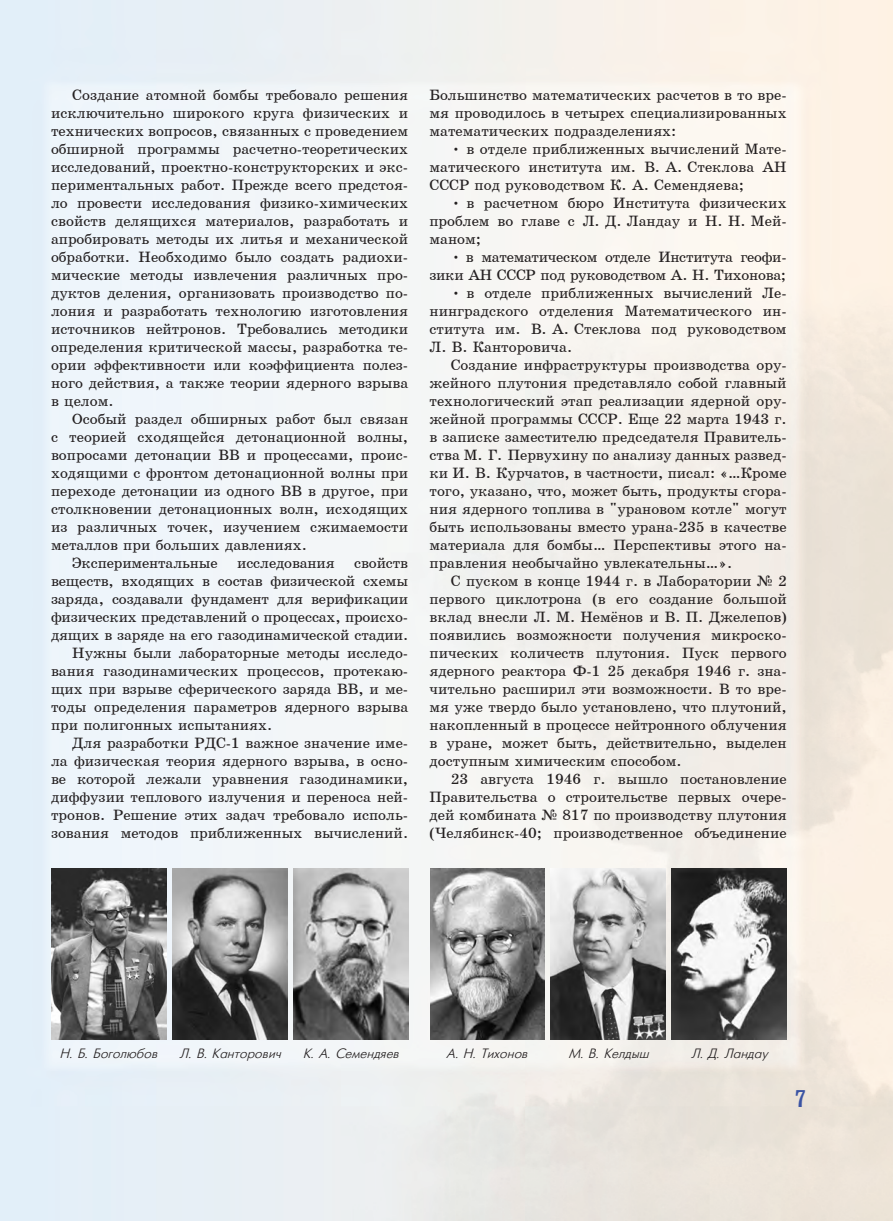
<style>
.page{position:relative;width:893px;height:1221px;background:#fff}
.page>*{position:absolute;margin:0;border:0;box-sizing:border-box;transform-origin:0 0}
.t1{font:24px "Bruskovaya Plain";color:#3a53a3}
.t2{font:15px/18px "School";color:#231f20;text-align:justify}
.t3{font:15px/18px "School";letter-spacing:-.02em;color:#231f20;text-align:right}
.t4{font:italic 13.5px "Futuris";color:#231f20}
</style>
<div class="page">
<img style="left:0;top:0;width:893px;height:1220px">
<img style="left:551px;top:868px;width:114px;height:170px">
<img style="left:672px;top:868px;width:114px;height:170px">
<img style="left:430px;top:868px;width:114px;height:170px">
<img style="left:51px;top:868px;width:115px;height:170px">
<img style="left:172px;top:868px;width:115px;height:170px">
<img style="left:293px;top:868px;width:115px;height:171px">
<p class="t2" style="left:51px;top:86px;width:359px;text-indent:21px">Создание атомной бомбы требовало решения исключительно широкого круга физических и технических вопросов, связанных с проведением обширной программы расчетно-теоретических исследований, проектно-конструкторских и экс&shy;периментальных работ. Прежде всего предстоя&shy;ло провести исследования физико-химических свойств делящихся материалов, разработать и апробировать методы их литья и механической обработки. Необходимо было создать радиохи&shy;мические методы извлечения различных про&shy;дуктов деления, организовать производство по&shy;лония и разработать технологию изготовления источников нейтронов. Требовались методики определения критической массы, разработка те&shy;ории эффективности или коэффициента полез&shy;ного действия, а также теории ядерного взрыва в целом.</p>
<p class="t2" style="left:72px;top:410px;width:337px">Особый раздел обширных работ был связан</p>
<p class="t2" style="left:51px;top:428px;width:359px">с теорией сходящейся детонационной волны,</p>
<p class="t2" style="left:51px;top:446px;width:359px">вопросами детонации ВВ и процессами, проис-</p>
<p class="t2" style="left:51px;top:464px;width:359px">ходящими с фронтом детонационной волны при</p>
<p class="t2" style="left:51px;top:482px;width:359px">переходе детонации из одного ВВ в другое, при</p>
<p class="t2" style="left:51px;top:500px;width:359px">столкновении детонационных волн, исходящих</p>
<p class="t2" style="left:51px;top:518px;width:359px">из различных точек, изучением сжимаемости</p>
<p class="t2" style="left:51px;top:536px;width:257px">металлов при больших давлениях.</p>
<p class="t2" style="left:72px;top:554px;width:147px">Экспериментальные</p>
<p class="t2" style="left:237px;top:554px;width:99px">исследования</p>
<p class="t2" style="left:354px;top:554px;width:56px">свойств</p>
<p class="t2" style="left:51px;top:572px;width:359px">веществ, входящих в состав физической схемы</p>
<p class="t2" style="left:51px;top:590px;width:359px">заряда, создавали фундамент для верификации</p>
<p class="t2" style="left:51px;top:608px;width:359px">физических представлений о процессах, происхо-</p>
<p class="t2" style="left:51px;top:626px;width:359px">дящих в заряде на его газодинамической стадии.</p>
<p class="t2" style="left:72px;top:644px;width:337px">Нужны были лабораторные методы исследо-</p>
<p class="t2" style="left:51px;top:662px;width:359px">вания газодинамических процессов, протекаю-</p>
<p class="t2" style="left:51px;top:680px;width:359px">щих при взрыве сферического заряда ВВ, и ме-</p>
<p class="t2" style="left:51px;top:698px;width:359px">тоды определения параметров ядерного взрыва</p>
<p class="t2" style="left:51px;top:716px;width:223px">при полигонных испытаниях.</p>
<p class="t2" style="left:72px;top:734px;width:337px">Для разработки РДС-1 важное значение име-</p>
<p class="t2" style="left:51px;top:752px;width:359px">ла физическая теория ядерного взрыва, в осно-</p>
<p class="t2" style="left:51px;top:770px;width:359px">ве которой лежали уравнения газодинамики,</p>
<p class="t2" style="left:51px;top:788px;width:359px">диффузии теплового излучения и переноса ней-</p>
<p class="t2" style="left:51px;top:806px;width:359px">тронов. Решение этих задач требовало исполь-</p>
<p class="t2" style="left:51px;top:824px;width:359px">зования методов приближенных вычислений.</p>
<p class="t2" style="left:429px;top:86px;width:359px">Большинство математических расчетов в то вре&shy;мя проводилось в четырех специализированных математических подразделениях:</p>
<p class="t2" style="left:429px;top:140px;width:359px;text-indent:21px">• в отделе приближенных вычислений Мате&shy;матического института им. В. А. Стеклова АН СССР под руководством К. А. Семендяева;</p>
<p class="t2" style="left:429px;top:194px;width:359px;text-indent:21px">• в расчетном бюро Института физических проблем во главе с Л. Д. Ландау и Н. Н. Мей&shy;маном;</p>
<p class="t3" style="left:429px;top:248px;width:359px">• в математическом отделе Института геофи&shy;зики АН СССР под руководством А. Н. Тихонова;</p>
<p class="t2" style="left:429px;top:284px;width:359px;text-indent:21px">• в отделе приближенных вычислений Ле&shy;нинградского отделения Математического ин&shy;ститута им. В. А. Стеклова под руководством Л. В. Канторовича.</p>
<p class="t2" style="left:429px;top:356px;width:359px;text-indent:21px">Создание инфраструктуры производства ору&shy;жейного плутония представляло собой главный технологический этап реализации ядерной ору&shy;жейной программы СССР. Еще 22 марта 1943 г. в записке заместителю председателя Правитель&shy;ства М. Г. Первухину по анализу данных развед&shy;ки И. В. Курчатов, в частности, писал: «…Кроме того, указано, что, может быть, продукты сгора&shy;ния ядерного топлива в "урановом котле" могут быть использованы вместо урана-235 в качестве материала для бомбы… Перспективы этого на&shy;правления необычайно увлекательны…».</p>
<p class="t2" style="left:429px;top:572px;width:359px;text-indent:21px">С пуском в конце 1944 г. в Лаборатории ¹ 2 первого циклотрона (в его создание большой вклад внесли Л. М. Нем¸нов и В. П. Джелепов) появились возможности получения микроско&shy;пических количеств плутония. Пуск первого ядерного реактора Ф-1 25 декабря 1946 г. зна&shy;чительно расширил эти возможности. В то вре&shy;мя уже твердо было установлено, что плутоний, накопленный в процессе нейтронного облучения в уране, может быть, действительно, выделен доступным химическим способом.</p>
<p class="t2" style="left:429px;top:770px;width:359px;text-indent:21px">23 августа 1946 г. вышло постановление Правительства о строительстве первых очере&shy;дей комбината ¹ 817 по производству плутония (Челябинск-40; производственное объединение</p>
<p class="t4" style="left:59px;top:1046px;width:99px">Н. Б. Боголюбов</p>
<p class="t4" style="left:180px;top:1046px;width:103px">Л. В. Канторович</p>
<p class="t4" style="left:303px;top:1046px;width:98px">К. А. Семендяев</p>
<p class="t4" style="left:446px;top:1046px;width:83px">А. Н. Тихонов</p>
<p class="t4" style="left:568px;top:1046px;width:82px">М. В. Келдыш</p>
<p class="t4" style="left:691px;top:1046px;width:78px">Л. Д. Ландау</p>
<h1 class="t1" style="left:795px;top:1086px;width:13px">7</h1>
</div>
